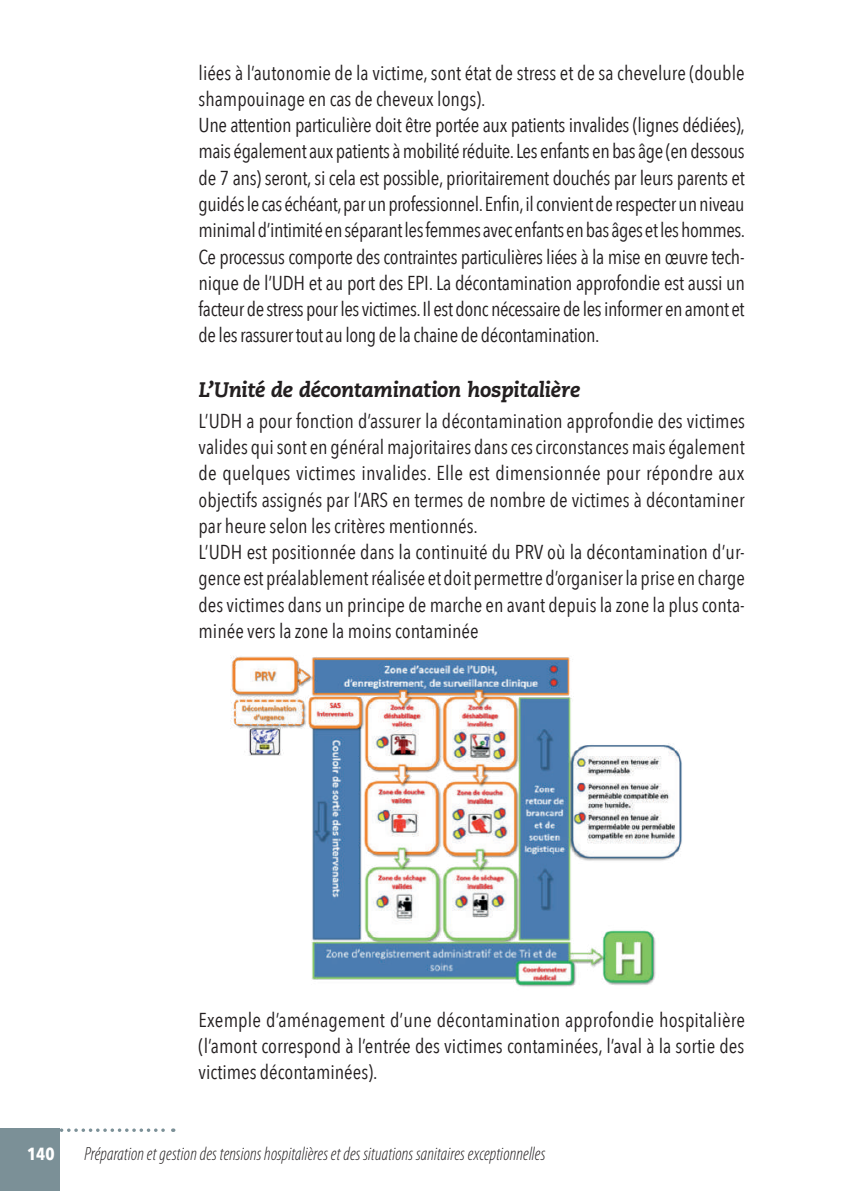
<style>
.page{position:relative;width:844px;height:1191px;background:#fff}
.page>*{position:absolute;margin:0;border:0;box-sizing:border-box;transform-origin:0 0}
.t1{font:italic 800 21px "Caecilia";letter-spacing:-.015em;color:#231f20}
.t2{font:20.12px/26.2px "Avenir Next Condensed";letter-spacing:-.02em;color:#231f20}
.t3{font:20.12px/26.2px "Avenir Next Condensed";color:#231f20}
.t4{font:italic 300 condensed 19.25px "Myriad Pro";letter-spacing:.005em;color:#231f20;scale:.95 1}
.t5{font:700 17.5px "Avenir Next Condensed";color:#fff}
</style>
<div class="page">
<svg style="left:60px;top:1128px;width:114px;height:4px"></svg>
<div style="left:0;top:1128px;width:60px;height:63px;background:#7b9097"></div>
<img style="left:231px;top:656px;width:451px;height:331px">
<p class="t2" style="left:198px;top:59px;width:548px">liées à l’autonomie de la victime, sont état de stress et de sa chevelure (double shampouinage en cas de cheveux longs).<br>Une attention particulière doit être portée aux patients invalides (lignes dédiées), mais également aux patients à mobilité réduite. Les enfants en bas âge (en dessous de 7 ans) seront, si cela est possible, prioritairement douchés par leurs parents et guidés le cas échéant, par un professionnel. Enfin, il convient de respecter un niveau minimal d’intimité en séparant les femmes avec enfants en bas âges et les hommes.<br>Ce processus comporte des contraintes particulières liées à la mise en œuvre tech&shy;nique de l’UDH et au port des EPI. La décontamination approfondie est aussi un facteur de stress pour les victimes. Il est donc nécessaire de les informer en amont et de les rassurer tout au long de la chaine de décontamination.</p>
<p class="t1" style="left:198px;top:377px;width:383px">L’Unité de décontamination hospitalière</p>
<p class="t3" style="left:198px;top:407px;width:548px">L’UDH a pour fonction d’assurer la décontamination approfondie des victimes valides qui sont en général majoritaires dans ces circonstances mais également de quelques victimes invalides. Elle est dimensionnée pour répondre aux objectifs assignés par l’ARS en termes de nombre de victimes à décontaminer par heure selon les critères mentionnés.<br>L’UDH est positionnée dans la continuité du PRV où la décontamination d’ur&shy;gence est préalablement réalisée et doit permettre d’organiser la prise en charge des victimes dans un principe de marche en avant depuis la zone la plus conta&shy;minée vers la zone la moins contaminée</p>
<p class="t3" style="left:198px;top:1006px;width:547px;text-align:justify">Exemple d’aménagement d’une décontamination approfondie hospitalière (l’amont correspond à l’entrée des victimes contaminées, l’aval à la sortie des victimes décontaminées).</p>
<p class="t5" style="left:27px;top:1143px;width:29px">140</p>
<p class="t4" style="left:84px;top:1142px;width:486px">Préparation et gestion des tensions hospitalières et des situations sanitaires exceptionnelles</p>
</div>
